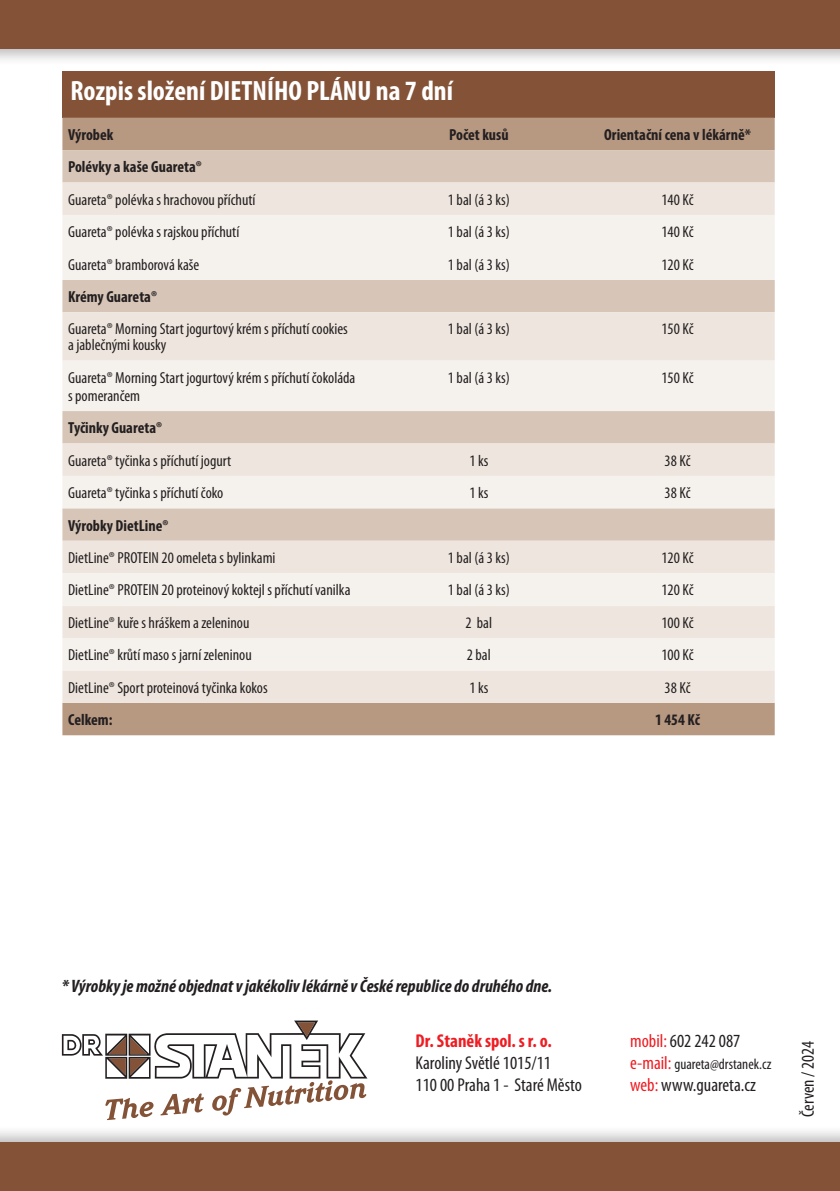
<style>
.page{position:relative;width:840px;height:1191px;background:#fff}
.page>*{position:absolute;margin:0;border:0;box-sizing:border-box;transform-origin:0 0}
.t1{font:700 condensed 28px "Myriad Pro";color:#fff}
.t2{font:condensed 18.6px "Myriad Pro";color:#231f20}
.t3{font:700 condensed 18.6px "Myriad Pro";color:#ee1d23}
.t4{font:italic 700 condensed 18px "Myriad Pro";color:#231f20}
.t5{font:condensed 18px "Myriad Pro";color:#231f20}
.t6{font:condensed 16px/18px "Myriad Pro";color:#231f20}
.t7{font:700 condensed 16px "Myriad Pro";color:#231f20}
.t8{font:condensed 15px "Myriad Pro";color:#231f20}
.s1{color:#ee1d23}
.s2{font-size:18.6px;color:#ee1d23}
</style>
<div class="page">
<div style="left:0;top:1124px;width:839px;height:67px;background:#231f20;opacity:.3"></div>
<div style="left:0;top:1142px;width:839px;height:49px;background:#835237"></div>
<div style="left:0;top:0;width:839px;height:66px;background:#231f20;opacity:.3"></div>
<div style="left:0;top:0;width:839px;height:48px;background:#835237"></div>
<div style="left:62px;top:71px;width:712px;height:47px;background:#835237"></div>
<div style="left:62px;top:118px;width:712px;height:617px;background:#b79881"></div>
<div style="left:62px;top:150px;width:712px;height:32px;background:#d7c6b7"></div>
<div style="left:62px;top:182px;width:712px;height:521px;background:#eee6de"></div>
<svg style="left:62px;top:215px;width:712px;height:455px"></svg>
<svg style="left:62px;top:1020px;width:305px;height:100px"></svg>
<p class="t1" style="left:70px;top:73px;width:384px">Rozpis složení DIETNÍHO PLÁNU na 7 dní</p>
<p class="t7" style="left:68px;top:125px;width:47px">Výrobek</p>
<p class="t7" style="left:449px;top:125px;width:61px">Počet kusů</p>
<p class="t7" style="left:603px;top:125px;width:148px">Orientační cena v lékárně*</p>
<p class="t7" style="left:68px;top:157px;width:135px">Polévky a kaše Guareta®</p>
<p class="t6" style="left:68px;top:190px;width:189px">Guareta® polévka s hrachovou příchutí</p>
<p class="t6" style="left:447px;top:190px;width:63px">1 bal (á 3 ks)</p>
<p class="t6" style="left:661px;top:190px;width:34px">140 Kč</p>
<p class="t6" style="left:68px;top:223px;width:173px">Guareta® polévka s rajskou příchutí</p>
<p class="t6" style="left:447px;top:223px;width:63px">1 bal (á 3 ks)</p>
<p class="t6" style="left:661px;top:223px;width:34px">140 Kč</p>
<p class="t6" style="left:68px;top:255px;width:133px">Guareta® bramborová kaše</p>
<p class="t6" style="left:447px;top:255px;width:63px">1 bal (á 3 ks)</p>
<p class="t6" style="left:661px;top:255px;width:34px">120 Kč</p>
<p class="t7" style="left:68px;top:287px;width:90px">Krémy Guareta®</p>
<p class="t6" style="left:68px;top:320px;width:281px">Guareta® Morning Start jogurtový krém s příchutí cookies</p>
<p class="t6" style="left:68px;top:336px;width:100px">a jablečnými kousky</p>
<p class="t6" style="left:447px;top:320px;width:63px">1 bal (á 3 ks)</p>
<p class="t6" style="left:661px;top:320px;width:34px">150 Kč</p>
<p class="t6" style="left:68px;top:368px;width:289px">Guareta® Morning Start jogurtový krém s příchutí čokoláda s pomerančem</p>
<p class="t6" style="left:447px;top:368px;width:63px">1 bal (á 3 ks)</p>
<p class="t6" style="left:661px;top:368px;width:34px">150 Kč</p>
<p class="t7" style="left:68px;top:418px;width:95px">Tyčinky Guareta®</p>
<p class="t6" style="left:68px;top:451px;width:165px">Guareta® tyčinka s příchutí jogurt</p>
<p class="t6" style="left:469px;top:451px;width:20px">1 ks</p>
<p class="t6" style="left:664px;top:451px;width:27px">38 Kč</p>
<p class="t6" style="left:68px;top:483px;width:157px">Guareta® tyčinka s příchutí čoko</p>
<p class="t6" style="left:469px;top:483px;width:20px">1 ks</p>
<p class="t6" style="left:664px;top:483px;width:27px">38 Kč</p>
<p class="t7" style="left:68px;top:515px;width:102px">Výrobky DietLine®</p>
<p class="t6" style="left:68px;top:548px;width:209px">DietLine® PROTEIN 20 omeleta s bylinkami</p>
<p class="t6" style="left:447px;top:548px;width:63px">1 bal (á 3 ks)</p>
<p class="t6" style="left:661px;top:548px;width:34px">120 Kč</p>
<p class="t6" style="left:68px;top:581px;width:284px">DietLine® PROTEIN 20 proteinový koktejl s příchutí vanilka</p>
<p class="t6" style="left:447px;top:581px;width:63px">1 bal (á 3 ks)</p>
<p class="t6" style="left:661px;top:581px;width:34px">120 Kč</p>
<p class="t6" style="left:68px;top:613px;width:183px">DietLine® kuře s hráškem a zeleninou</p>
<p class="t6" style="left:465px;top:613px;width:28px">2 bal</p>
<p class="t6" style="left:661px;top:613px;width:34px">100 Kč</p>
<p class="t6" style="left:68px;top:646px;width:185px">DietLine® krůtí maso s jarní zeleninou</p>
<p class="t6" style="left:466px;top:646px;width:25px">2 bal</p>
<p class="t6" style="left:661px;top:646px;width:34px">100 Kč</p>
<p class="t6" style="left:68px;top:678px;width:201px">DietLine® Sport proteinová tyčinka kokos</p>
<p class="t6" style="left:469px;top:678px;width:20px">1 ks</p>
<p class="t6" style="left:664px;top:678px;width:27px">38 Kč</p>
<p class="t7" style="left:68px;top:709px;width:46px">Celkem:</p>
<p class="t7" style="left:654px;top:709px;width:46px">1 454 Kč</p>
<p class="t4" style="left:62px;top:974px;width:491px">* Výrobky je možné objednat vjakékoliv lékárně vČeské republice do druhého dne.</p>
<p class="t3" style="left:415px;top:1028px;width:137px">Dr. Staněk spol. s r. o.</p>
<p class="t2" style="left:415px;top:1051px;width:137px">Karoliny Světlé 1015/11</p>
<p class="t2" style="left:415px;top:1074px;width:168px">110 00 Praha 1 - Staré Město</p>
<p class="t2" style="left:629px;top:1029px;width:112px"><span class="s1">mobil:</span> 602 242 087</p>
<p class="t8" style="left:629px;top:1055px;width:143px"><span class="s2">e-mail:</span> guareta@drstanek.cz</p>
<p class="t2" style="left:629px;top:1074px;width:127px"><span class="s1">web:</span> www.guareta.cz</p>
<p class="t5" style="left:796px;top:1117px;width:78px;rotate:-90deg">Červen / 2024</p>
</div>
